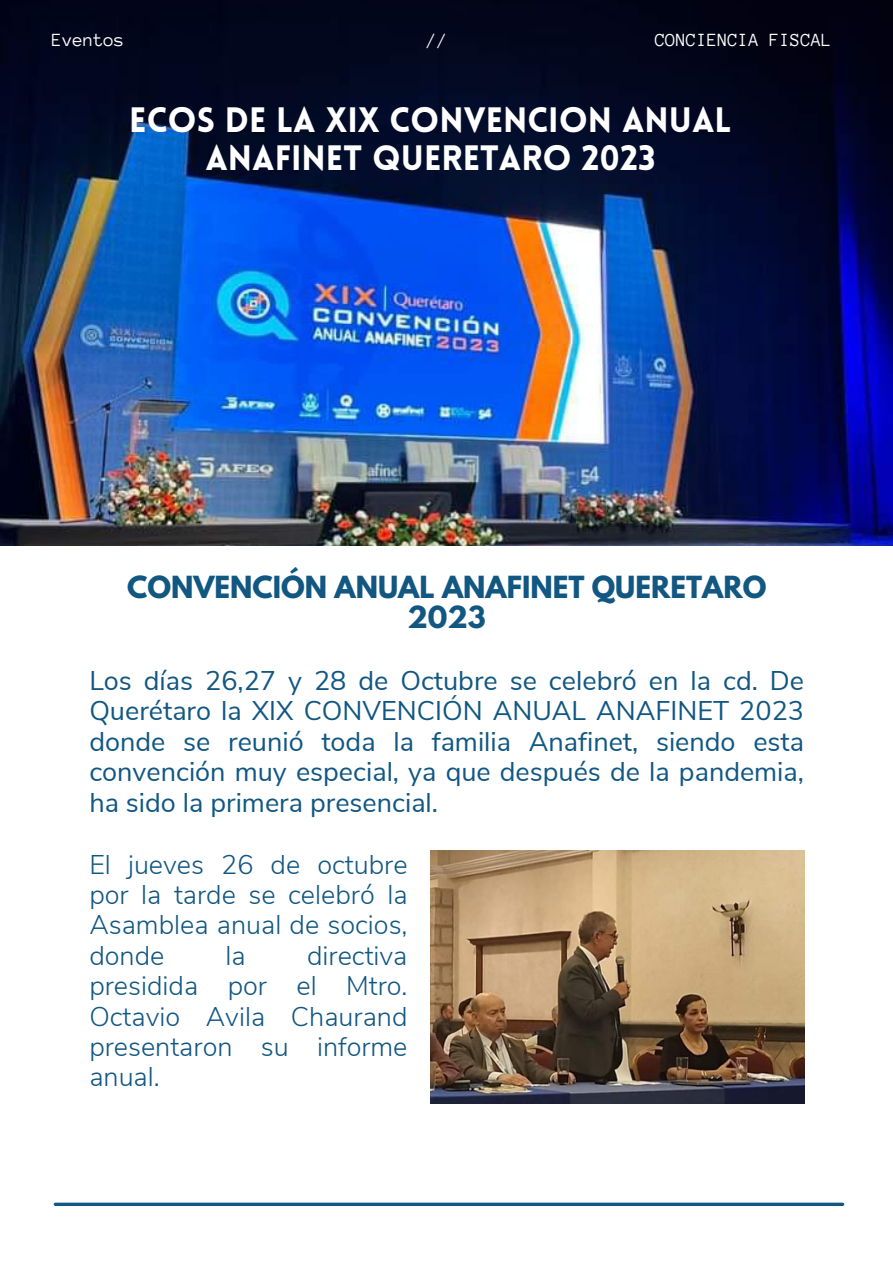
<style>
.page{position:relative;width:893px;height:1264px;background:#fff}
.page>*{position:absolute;margin:0;border:0;box-sizing:border-box;transform-origin:0 0}
.t1{font:900 34.5px/38.2px "Lovelo";color:#fff;text-align:center}
.t2{font:27px/30.3px "Nunito Sans";color:#115782;text-align:justify}
.t3{font:300 27px/30.3px "Nunito Sans";color:#115782;text-align:justify}
.t4{font:700 27px/30.3px "League Spartan";color:#115782;text-align:center}
.t5{font:19.05px "Anonymous Pro";color:#fff}
</style>
<div class="page">
<hr style="left:55px;top:1202px;width:787px;height:3px;background:#115782">
<img style="left:0;top:0;width:892px;height:545px">
<img style="left:430px;top:850px;width:374px;height:253px">
<p class="t5" style="left:52px;top:30px;width:74px">Eventos</p>
<p class="t5" style="left:426px;top:30px;width:22px">//</p>
<p class="t5" style="left:655px;top:30px;width:178px">CONCIENCIA FISCAL</p>
<p class="t1" style="left:129px;top:104px;width:603px">ECOS DE LA XIX CONVENCION ANUAL<br>ANAFINET QUERETARO 2023</p>
<p class="t4" style="left:127px;top:575px;width:640px">CONVENCIÓN ANUAL ANAFINET QUERETARO<br>2023</p>
<p class="t2" style="left:89px;top:666px;width:716px">Los días 26,27 y 28 de Octubre se celebró en la cd. De Querétaro la XIX CONVENCIÓN ANUAL ANAFINET 2023 donde se reunió toda la familia Anafinet, siendo esta convención muy especial, ya que después de la pandemia, ha sido la primera presencial.</p>
<p class="t3" style="left:89px;top:849px;width:320px">El jueves 26 de octubre por la tarde se celebró la Asamblea anual de socios, donde</p>
<p class="t3" style="left:89px;top:940px;width:319px;text-indent:218px">directiva presidida por el Mtro.<br>Octavio Avila Chaurand presentaron su informe anual.</p>
<p class="t3" style="left:225px;top:940px;width:22px">la</p>
</div>
